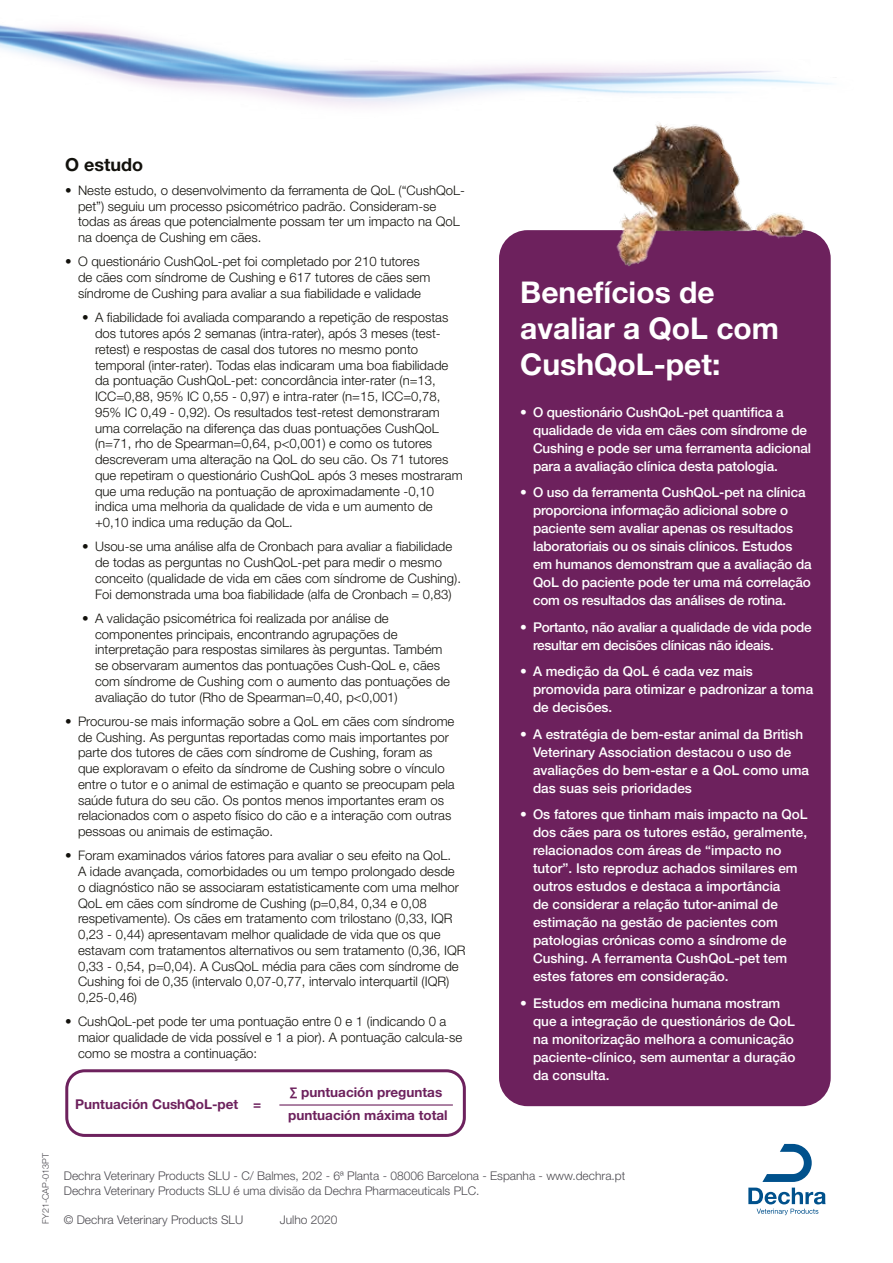
<style>
.page{position:relative;width:893px;height:1263px;background:#fff}
.page>*{position:absolute;margin:0;border:0;box-sizing:border-box;transform-origin:0 0}
.t1{font:700 30px/36px "Helvetica Neue LT Std";color:#fff}
.t2{font:700 18px "Helvetica Neue LT Std";color:#12110c}
.t3{font:500 13.5px/18px "Helvetica Neue LT Std";color:#fff}
.t4{font:500 13.5px/18px "Helvetica Neue LT Std";letter-spacing:-.02em;color:#fff}
.t5{font:700 13.5px/22.2px "Helvetica Neue LT Std";color:#6d215d}
.t6{font:300 13.2px/15.8px "Helvetica Neue LT Std";color:#12110c}
.t7{font:300 12px/14.4px "Helvetica Neue LT Std";color:#4c4a50}
.t8{font:300 9px "Helvetica Neue LT Std";color:#4c4a50}
</style>
<div class="page">
<hr style="left:279px;top:1104px;width:174px;height:1px;background:#6d215d">
<div style="left:65px;top:1069px;width:401px;height:68px;border:3px solid #6d215d;border-radius:18px"></div>
<img style="left:0;top:25px;width:832px;height:82px">
<svg style="left:748px;top:1144px;width:78px;height:71px"></svg>
<div style="left:499px;top:230px;width:332px;height:876px;background:#6d215d;border-radius:28px"></div>
<img style="left:602px;top:123px;width:208px;height:144px">
<p class="t8" style="left:40px;top:1223px;width:72px;rotate:-90deg">FY21-CAP-013PT</p>
<h2 class="t2" style="left:65px;top:153px;width:80px">O estudo</h2>
<p class="t6" style="left:78px;top:182px;width:389px;text-indent:-13px">• Neste estudo, o desenvolvimento da ferramenta de QoL (“CushQoL&shy;pet”) seguiu um processo psicométrico padrão. Consideram-se todas as áreas que potencialmente possam ter um impacto na QoL na doença de Cushing em cães.</p>
<p class="t6" style="left:78px;top:254px;width:354px;text-indent:-13px">• O questionário CushQoL-pet foi completado por 210 tutores de cães com síndrome de Cushing e 617 tutores de cães sem síndrome de Cushing para avaliar a sua fiabilidade e validade</p>
<p class="t6" style="left:95px;top:309px;width:369px;text-indent:-13px">• A fiabilidade foi avaliada comparando a repetição de respostas dos tutores após 2 semanas (intra-rater), após 3 meses (test&shy;retest) e respostas de casal dos tutores no mesmo ponto temporal (inter-rater). Todas elas indicaram uma boa fiabilidade da pontuação CushQoL-pet: concordância inter-rater (n=13, ICC=0,88, 95% IC 0,55 - 0,97) e intra-rater (n=15, ICC=0,78, 95% IC 0,49 - 0,92). Os resultados test-retest demonstraram uma correlação na diferença das duas pontuações CushQoL (n=71, rho de Spearman=0,64, p&lt;0,001) e como os tutores descreveram uma alteração na QoL do seu cão. Os 71 tutores que repetiram o questionário CushQoL após 3 meses mostraram que uma redução na pontuação de aproximadamente -0,10 indica uma melhoria da qualidade de vida e um aumento de +0,10 indica uma redução da QoL.</p>
<p class="t6" style="left:95px;top:538px;width:367px;text-indent:-13px">• Usou-se uma análise alfa de Cronbach para avaliar a fiabilidade de todas as perguntas no CushQoL-pet para medir o mesmo conceito (qualidade de vida em cães com síndrome de Cushing).<br>Foi demonstrada uma boa fiabilidade (alfa de Cronbach = 0,83)</p>
<p class="t6" style="left:95px;top:610px;width:356px;text-indent:-13px">• A validação psicométrica foi realizada por análise de componentes principais, encontrando agrupações de interpretação para respostas similares às perguntas. Também se observaram aumentos das pontuações Cush-QoL e, cães com síndrome de Cushing com o aumento das pontuações de avaliação do tutor (Rho de Spearman=0,40, p&lt;0,001)</p>
<p class="t6" style="left:78px;top:713px;width:378px;text-indent:-13px">• Procurou-se mais informação sobre a QoL em cães com síndrome de Cushing. As perguntas reportadas como mais importantes por parte dos tutores de cães com síndrome de Cushing, foram as que exploravam o efeito da síndrome de Cushing sobre o vínculo entre o tutor e o animal de estimação e quanto se preocupam pela saúde futura do seu cão. Os pontos menos importantes eram os relacionados com o aspeto físico do cão e a interação com outras pessoas ou animais de estimação.</p>
<p class="t6" style="left:78px;top:847px;width:389px;text-indent:-13px">• Foram examinados vários fatores para avaliar o seu efeito na QoL.<br>A idade avançada, comorbidades ou um tempo prolongado desde<br>o diagnóstico não se associaram estatisticamente com uma melhor QoL em cães com síndrome de Cushing (p=0,84, 0,34 e 0,08 respetivamente). Os cães em tratamento com trilostano (0,33, IQR 0,23 - 0,44) apresentavam melhor qualidade de vida que os que estavam com tratamentos alternativos ou sem tratamento (0,36, IQR 0,33 - 0,54, p=0,04). A CusQoL média para cães com síndrome de Cushing foi de 0,35 (intervalo 0,07-0,77, intervalo interquartil (IQR)<br>0,25-0,46)</p>
<p class="t6" style="left:78px;top:1013px;width:386px;text-indent:-13px">• CushQoL-pet pode ter uma pontuação entre 0 e 1 (indicando 0 a maior qualidade de vida possível e 1 a pior). A pontuação calcula-se como se mostra a continuação:</p>
<p class="t5" style="left:75px;top:1092px;width:188px">Puntuación CushQoL-pet =</p>
<p class="t5" style="left:288px;top:1081px;width:161px">∑ puntuación preguntas puntuación máxima total</p>
<h1 class="t1" style="left:520px;top:273px;width:260px">Benefícios de avaliar a QoL com<br>CushQoL-pet:</h1>
<p class="t3" style="left:533px;top:403px;width:279px;text-indent:-13px">• O questionário CushQoL-pet quantifica a qualidade de vida em cães com síndrome de Cushing e pode ser uma ferramenta adicional para a avaliação clínica desta patologia.</p>
<p class="t3" style="left:533px;top:483px;width:280px;text-indent:-13px">• O uso da ferramenta CushQoL-pet na clínica proporciona informação adicional sobre o paciente sem avaliar apenas os resultados laboratoriais ou os sinais clínicos. Estudos em humanos demonstram que a avaliação da QoL do paciente pode ter uma má correlação com os resultados das análises de rotina.</p>
<p class="t4" style="left:533px;top:618px;width:280px;text-indent:-13px">• Portanto, não avaliar a qualidade de vida pode resultar em decisões clínicas não ideais.</p>
<p class="t3" style="left:533px;top:662px;width:282px;text-indent:-13px">• A medição da QoL é cada vez mais promovida para otimizar e padronizar a toma de decisões.</p>
<p class="t3" style="left:533px;top:725px;width:277px;text-indent:-13px">• A estratégia de bem-estar animal da British Veterinary Association destacou o uso de avaliações do bem-estar e a QoL como uma das suas seis prioridades</p>
<p class="t3" style="left:533px;top:805px;width:276px;text-indent:-13px">• Os fatores que tinham mais impacto na QoL dos cães para os tutores estão, geralmente, relacionados com áreas de “impacto no tutor”. Isto reproduz achados similares em outros estudos e destaca a importância<br>de considerar a relação tutor-animal de estimação na gestão de pacientes com patologias crónicas como a síndrome de Cushing. A ferramenta CushQoL-pet tem estes fatores em consideração.</p>
<p class="t3" style="left:533px;top:994px;width:264px;text-indent:-13px">• Estudos em medicina humana mostram que a integração de questionários de QoL na monitorização melhora a comunicação paciente-clínico, sem aumentar a duração da consulta.</p>
<p class="t7" style="left:64px;top:1169px;width:563px">Dechra Veterinary Products SLU - C/ Balmes, 202 - 6ª Planta - 08006 Barcelona - Espanha - www.dechra.pt<br>Dechra Veterinary Products SLU é uma divisão da Dechra Pharmaceuticals PLC.</p>
<p class="t7" style="left:64px;top:1212px;width:181px">© Dechra Veterinary Products SLU</p>
<p class="t7" style="left:280px;top:1212px;width:59px">Julho 2020</p>
</div>
